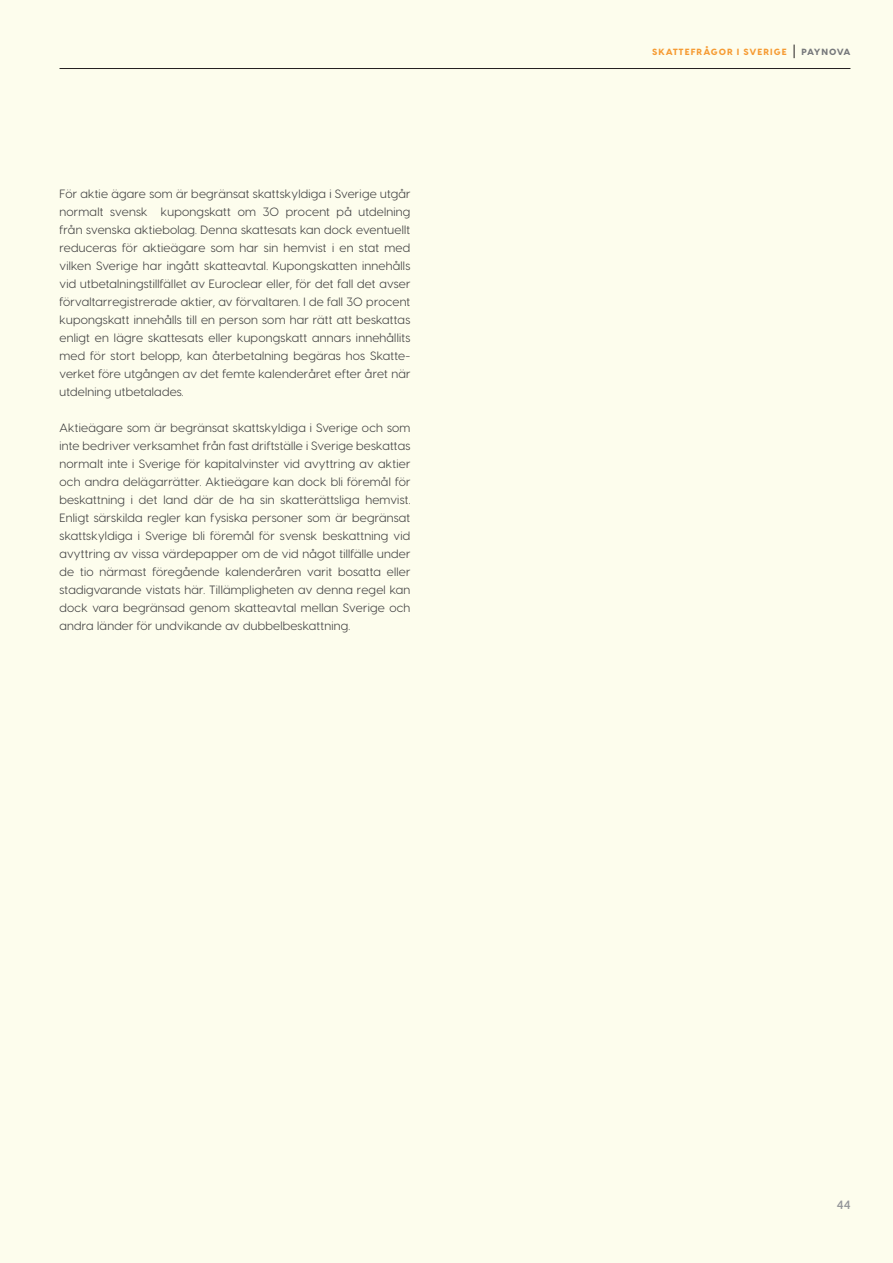
<style>
.page{position:relative;width:893px;height:1263px;background:#fdfded}
.page>*{position:absolute;margin:0;border:0;box-sizing:border-box;transform-origin:0 0}
.t1{font:12px/18px "Visby CF";letter-spacing:.02em;color:#3e3e3f;text-align:justify}
.t2{font:600 12px "Visby CF";color:#939598}
.t3{font:800 9px "Visby CF";letter-spacing:.11em;color:#f69b33}
.t4{font:800 9px "Visby CF";letter-spacing:.02em;color:#76787b}
</style>
<div class="page">
<hr style="left:60px;top:68px;width:790px;height:1px;background:#231f20">
<svg style="left:794px;top:45px;width:1px;height:13px"></svg>
<p class="t1" style="left:60px;top:185px;width:353px">För aktie ägare som är begränsat skattskyldiga i Sverige utgår normalt svensk kupongskatt om 30 procent på utdelning från svenska aktiebolag. Denna skattesats kan dock eventuellt reduceras för aktieägare som har sin hemvist i en stat med vilken Sverige har ingått skatteavtal. Kupongskatten innehålls vid utbetalningstillfället av Euroclear eller, för det fall det avser förvaltarregistrerade aktier, av förvaltaren. I de fall 30 procent kupongskatt innehålls till en person som har rätt att beskattas enligt en lägre skattesats eller kupongskatt annars innehållits med för stort belopp, kan återbetalning begäras hos Skatte&shy;verket före utgången av det femte kalenderåret efter året när utdelning utbetalades.</p>
<p class="t1" style="left:60px;top:419px;width:353px">Aktieägare som är begränsat skattskyldiga i Sverige och som inte bedriver verksamhet från fast driftställe i Sverige beskattas normalt inte i Sverige för kapitalvinster vid avyttring av aktier och andra delägarrätter. Aktieägare kan dock bli föremål för beskattning i det land där de ha sin skatterättsliga hemvist.<br>Enligt särskilda regler kan fysiska personer som är begränsat skattskyldiga i Sverige bli föremål för svensk beskattning vid avyttring av vissa värdepapper om de vid något tillfälle under de tio närmast föregående kalenderåren varit bosatta eller stadigvarande vistats här. Tillämpligheten av denna regel kan dock vara begränsad genom skatteavtal mellan Sverige och andra länder för undvikande av dubbelbeskattning.</p>
<p class="t3" style="left:652px;top:46px;width:136px">SKATTEFRÅGOR I SVERIGE</p>
<p class="t4" style="left:802px;top:46px;width:50px">PAYNOVA</p>
<p class="t2" style="left:837px;top:1197px;width:15px">44</p>
</div>
